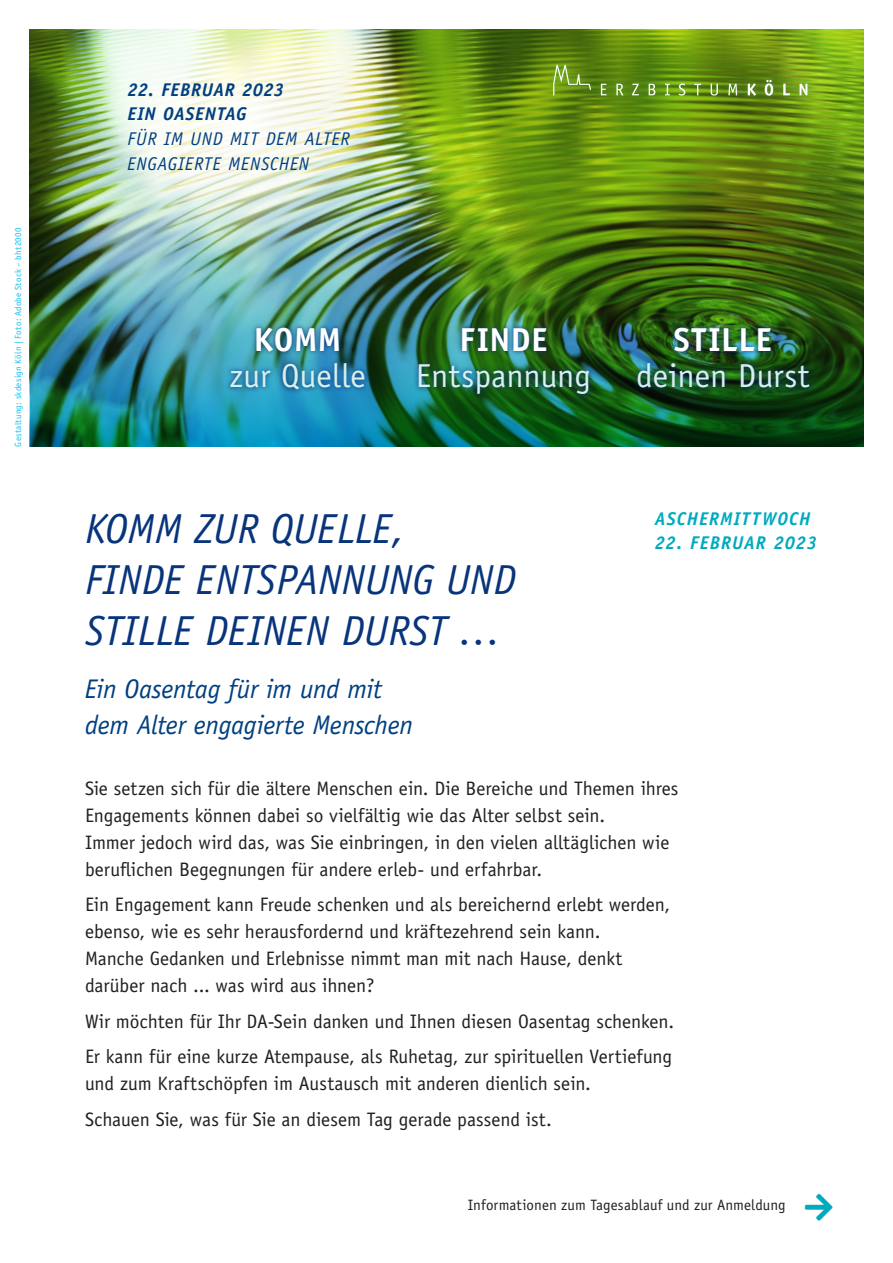
<style>
.page{position:relative;width:893px;height:1263px;background:#fff}
.page>*{position:absolute;margin:0;border:0;box-sizing:border-box;transform-origin:0 0}
.Headline{font:italic 42px/51px "Officina Sans";color:#08347b}
.Head{font:33.3px "Officina Sans";letter-spacing:.005em;color:#d9efeb}
.Head-2{font:700 33.3px "Officina Sans";letter-spacing:.02em;color:#fff}
.Subline{font:italic 27px/36px "Officina Sans";letter-spacing:-.01em;color:#014081}
.Fließtext{font:19.5px/27px "Officina Sans";letter-spacing:-.005em;color:#231f20}
.Head-3{font:italic 18.45px "Officina Sans";letter-spacing:.035em;color:#014081}
.Head-4{font:italic 700 18.45px "Officina Sans";letter-spacing:.055em;color:#00aabe}
.Head-5{font:italic 700 18.45px "Officina Sans";letter-spacing:.035em;color:#014081}
.Fließtext-2{font:15px "Officina Sans";letter-spacing:.005em;color:#231f20}
.Copyright{font:9px "Officina Sans";letter-spacing:.025em;color:#15c0f2}
</style>
<div class="page">
<img style="left:30px;top:30px;width:833px;height:195px">
<img style="left:30px;top:225px;width:833px;height:221px">
<img style="left:225px;top:323px;width:145px;height:72px">
<img style="left:414px;top:323px;width:181px;height:77px">
<img style="left:632px;top:323px;width:183px;height:71px">
<svg style="left:543px;top:56px;width:274px;height:49px;background:#628b12"></svg>
<svg style="left:601px;top:84px;width:6px;height:11px"></svg>
<svg style="left:616px;top:84px;width:7px;height:12px"></svg>
<svg style="left:632px;top:84px;width:7px;height:11px"></svg>
<svg style="left:649px;top:84px;width:6px;height:11px"></svg>
<svg style="left:665px;top:84px;width:5px;height:11px"></svg>
<svg style="left:678px;top:83px;width:7px;height:13px"></svg>
<svg style="left:694px;top:84px;width:7px;height:11px"></svg>
<svg style="left:711px;top:84px;width:7px;height:12px"></svg>
<svg style="left:728px;top:84px;width:9px;height:11px"></svg>
<svg style="left:748px;top:83px;width:8px;height:13px"></svg>
<svg style="left:765px;top:80px;width:8px;height:16px"></svg>
<svg style="left:783px;top:84px;width:7px;height:11px"></svg>
<svg style="left:800px;top:84px;width:7px;height:11px"></svg>
<svg style="left:553px;top:65px;width:38px;height:31px"></svg>
<img style="left:91px;top:29px;width:294px;height:228px">
<p class="Copyright" style="left:13px;top:446px;width:220px;rotate:-90deg">Gestaltung: skdesign Köln | Foto: Adobe Stock – bht2000</p>
<p class="Head-5" style="left:128px;top:78px;width:158px">22. FEBRUAR 2023</p>
<p class="Head-5" style="left:128px;top:103px;width:121px">EIN OASENTAG</p>
<p class="Head-3" style="left:128px;top:128px;width:224px">FÜR IM UND MIT DEM ALTER</p>
<p class="Head-3" style="left:128px;top:153px;width:183px">ENGAGIERTE MENSCHEN</p>
<p class="Head-2" style="left:254px;top:319px;width:89px">KOMM</p>
<p class="Head" style="left:230px;top:357px;width:138px">zur Quelle</p>
<p class="Head-2" style="left:460px;top:319px;width:89px">FINDE</p>
<p class="Head" style="left:416px;top:357px;width:177px">Entspannung</p>
<p class="Headline" style="left:85px;top:503px;width:433px">KOMM ZUR QUELLE,<br>FINDE ENTSPANNUNG UND<br>STILLE DEINEN DURST …</p>
<p class="Subline" style="left:85px;top:670px;width:329px">Ein Oasentag für im und mit dem Alter engagierte Menschen</p>
<p class="Head-2" style="left:674px;top:319px;width:100px">STILLE</p>
<p class="Head" style="left:636px;top:357px;width:175px">deinen Durst</p>
<p class="Head-4" style="left:655px;top:507px;width:157px">ASCHERMITTWOCH</p>
<p class="Head-4" style="left:655px;top:532px;width:164px">22. FEBRUAR 2023</p>
<p class="Fließtext" style="left:85px;top:774px;width:595px">Sie setzen sich für die ältere Menschen ein. Die Bereiche und Themen ihres Engagements können dabei so vielfältig wie das Alter selbst sein.<br>Immer jedoch wird das, was Sie einbringen, in den vielen alltäglichen wie beruflichen Begegnungen für andere erleb- und erfahrbar.</p>
<p class="Fließtext" style="left:85px;top:891px;width:587px">Ein Engagement kann Freude schenken und als bereichernd erlebt werden, ebenso, wie es sehr herausfordernd und kräftezehrend sein kann.<br>Manche Gedanken und Erlebnisse nimmt man mit nach Hause, denkt darüber nach ... was wird aus ihnen?</p>
<p class="Fließtext" style="left:85px;top:1007px;width:591px">Wir möchten für Ihr DA-Sein danken und Ihnen diesen Oasentag schenken.</p>
<p class="Fließtext" style="left:85px;top:1043px;width:589px">Er kann für eine kurze Atempause, als Ruhetag, zur spirituellen Vertiefung und zum Kraftschöpfen im Austausch mit anderen dienlich sein.</p>
<p class="Fließtext" style="left:85px;top:1105px;width:468px">Schauen Sie, was für Sie an diesem Tag gerade passend ist.</p>
<p class="Fließtext-2" style="left:468px;top:1196px;width:319px">Informationen zum Tagesablauf und zur Anmeldung</p>
</div>
